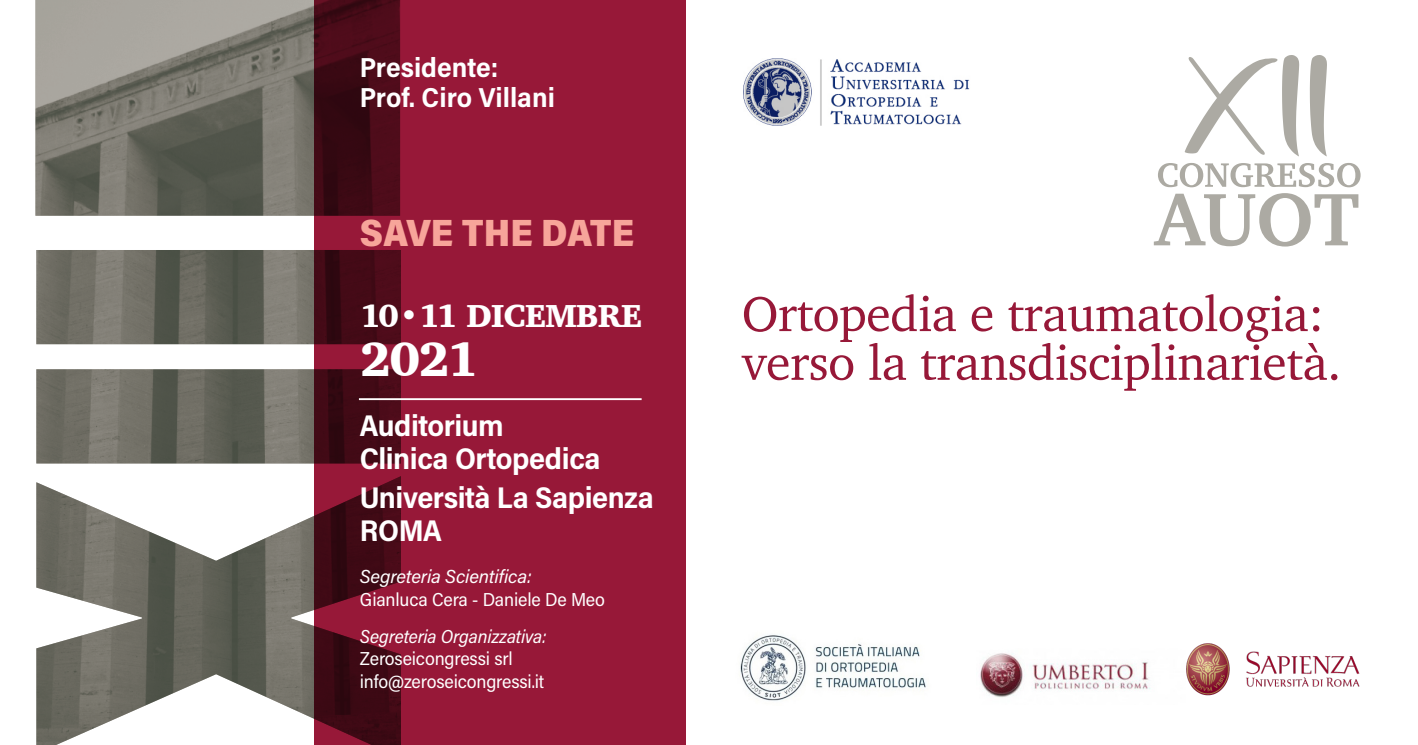
<style>
.page{position:relative;width:1418px;height:745px;background:#fff}
.page>*{position:absolute;margin:0;border:0;box-sizing:border-box;transform-origin:0 0}
.t1{font:50px "Charter";letter-spacing:-.01em;color:#971838}
.t2{font:900 49px "Charter";color:#fff}
.t3{font:38px "Acumin Variable Concept";color:#f7a59a}
.t4{font:900 32.75px "Charter";letter-spacing:-.025em;color:#fff}
.t5{font:700 30px/32.5px "Acumin Pro Semi Cond";letter-spacing:-.015em;color:#fff}
.t6{font:700 27.5px "Acumin Pro Semi Cond";color:#fff}
.t7{font:18.75px "Acumin Pro Semi Cond";letter-spacing:-.01em;color:#fff}
.t8{font:18.75px "Acumin Variable Concept";letter-spacing:-.025em;color:#fff}
.t9{font:18.75px "Acumin Variable Concept";color:#fff}
.s1{font-weight:400}
</style>
<div class="page">
<img style="left:35px;top:0;width:279px;height:744px">
<svg style="left:314px;top:0;width:372px;height:744px;background:#861531"></svg>
<img style="left:743px;top:58px;width:227px;height:67px">
<img style="left:1186px;top:643px;width:174px;height:53px">
<hr style="left:359px;top:398px;width:282px;height:2px;background:#fff">
<img style="left:980px;top:653px;width:171px;height:45px">
<img style="left:740px;top:635px;width:186px;height:66px">
<svg style="left:1158px;top:163px;width:202px;height:24px"></svg>
<svg style="left:1153px;top:193px;width:205px;height:53px"></svg>
<svg style="left:1184px;top:55px;width:142px;height:101px"></svg>
<p class="t6" style="left:360px;top:48px;width:140px">Presidente:</p>
<p class="t6" style="left:360px;top:78px;width:197px">Prof. Ciro Villani</p>
<p class="t3" style="left:360px;top:207px;width:276px">SAVE THE DATE</p>
<p class="t4" style="left:360px;top:295px;width:284px">10<span class="s1">•</span>11 DICEMBRE</p>
<p class="t2" style="left:360px;top:328px;width:120px">2021</p>
<p class="t5" style="left:360px;top:408px;width:242px">Auditorium<br>Clinica Ortopedica</p>
<p class="t5" style="left:360px;top:480px;width:295px">Università La Sapienza</p>
<p class="t5" style="left:360px;top:512px;width:84px">ROMA</p>
<p class="t9" style="left:360px;top:563px;width:173px">Segreteria Scientifica:</p>
<p class="t7" style="left:360px;top:585px;width:246px">Gianluca Cera - Daniele De Meo</p>
<p class="t8" style="left:360px;top:622px;width:188px">Segreteria Organizzativa:</p>
<p class="t7" style="left:360px;top:645px;width:154px">Zeroseicongressi srl</p>
<p class="t7" style="left:360px;top:667px;width:186px">info@zeroseicongressi.it</p>
<p class="t1" style="left:741px;top:270px;width:584px">Ortopedia e traumatologia:</p>
<p class="t1" style="left:741px;top:319px;width:601px">verso la transdisciplinarietà.</p>
</div>
